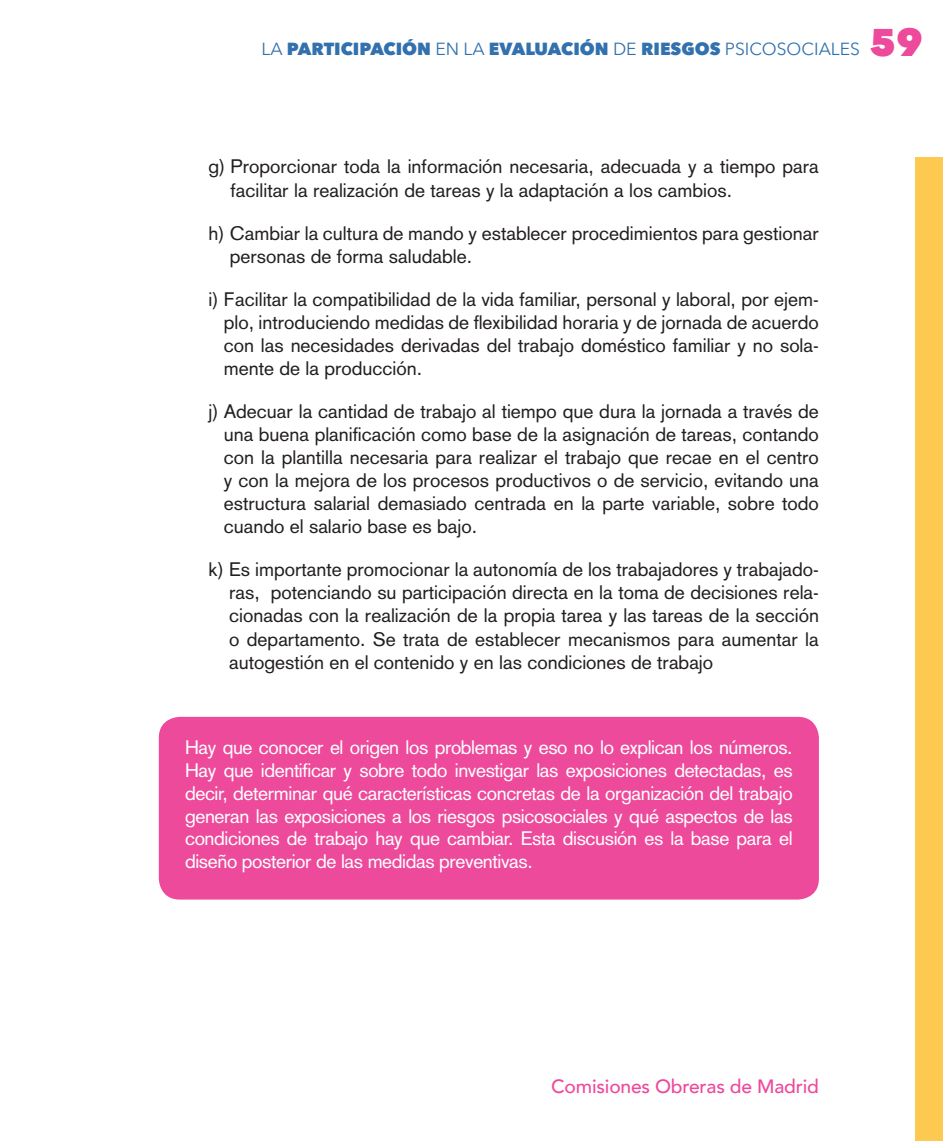
<style>
.page{position:relative;width:943px;height:1141px;background:#fff}
.page>*{position:absolute;margin:0;border:0;box-sizing:border-box;transform-origin:0 0}
.texto_cuerpo{font:19.25px/23.1px "Akzidenz Grotesk";color:#231f20;text-align:justify}
.texto_cuerpo-2{font:19.25px/22.8px "Akzidenz Grotesk";letter-spacing:-.02em;color:#fff;text-align:justify}
.t1{font:500 19.25px "Avenir";letter-spacing:-.01em;color:#ed4a9b}
.t2{font:800 17.5px "Avenir Next";color:#3271ae}
.s1{font-weight:400}
.s2{font-size:38.5px;color:#ed4a9b}
</style>
<div class="page">
<div style="left:915px;top:157px;width:28px;height:984px;background:#fec950"></div>
<div style="left:159px;top:717px;width:660px;height:183px;background:#ed4a9b;border-radius:21px"></div>
<p class="t2" style="left:262px;top:38px;width:663px"><span class="s1">LA</span> PARTICIPACIÓN <span class="s1">EN LA</span> EVALUACIÓN <span class="s1">DE</span> RIESGOS <span class="s1">PSICOSOCIALES</span> <span class="s2">59</span></p>
<p class="texto_cuerpo" style="left:230px;top:155px;width:590px;text-indent:-22px">g) Proporcionar toda la información necesaria, adecuada y a tiempo para facilitar la realización de tareas y la adaptación a los cambios.</p>
<p class="texto_cuerpo" style="left:230px;top:221px;width:590px;text-indent:-21px">h) Cambiar la cultura de mando y establecer procedimientos para gestionar personas de forma saludable.</p>
<p class="texto_cuerpo" style="left:224px;top:287px;width:596px;text-indent:-15px">i) Facilitar la compatibilidad de la vida familiar, personal y laboral, por ejem&shy;plo, introduciendo medidas de flexibilidad horaria y de jornada de acuerdo con las necesidades derivadas del trabajo doméstico familiar y no sola&shy;mente de la producción.</p>
<p class="texto_cuerpo" style="left:224px;top:399px;width:596px;text-indent:-15px">j) Adecuar la cantidad de trabajo al tiempo que dura la jornada a través de una buena planificación como base de la asignación de tareas, contando con la plantilla necesaria para realizar el trabajo que recae en el centro y con la mejora de los procesos productivos o de servicio, evitando una estructura salarial demasiado centrada en la parte variable, sobre todo cuando el salario base es bajo.</p>
<p class="texto_cuerpo" style="left:229px;top:558px;width:591px;text-indent:-21px">k) Es importante promocionar la autonomía de los trabajadores y trabajado&shy;ras, potenciando su participación directa en la toma de decisiones rela&shy;cionadas con la realización de la propia tarea y las tareas de la sección o departamento. Se trata de establecer mecanismos para aumentar la autogestión en el contenido y en las condiciones de trabajo</p>
<p class="texto_cuerpo-2" style="left:185px;top:736px;width:609px">Hay que conocer el origen los problemas y eso no lo explican los números.<br>Hay que identificar y sobre todo investigar las exposiciones detectadas, es decir, determinar qué características concretas de la organización del trabajo generan las exposiciones a los riesgos psicosociales y qué aspectos de las condiciones de trabajo hay que cambiar. Esta discusión es la base para el diseño posterior de las medidas preventivas.</p>
<p class="t1" style="left:551px;top:1070px;width:269px">Comisiones Obreras de Madrid</p>
</div>
